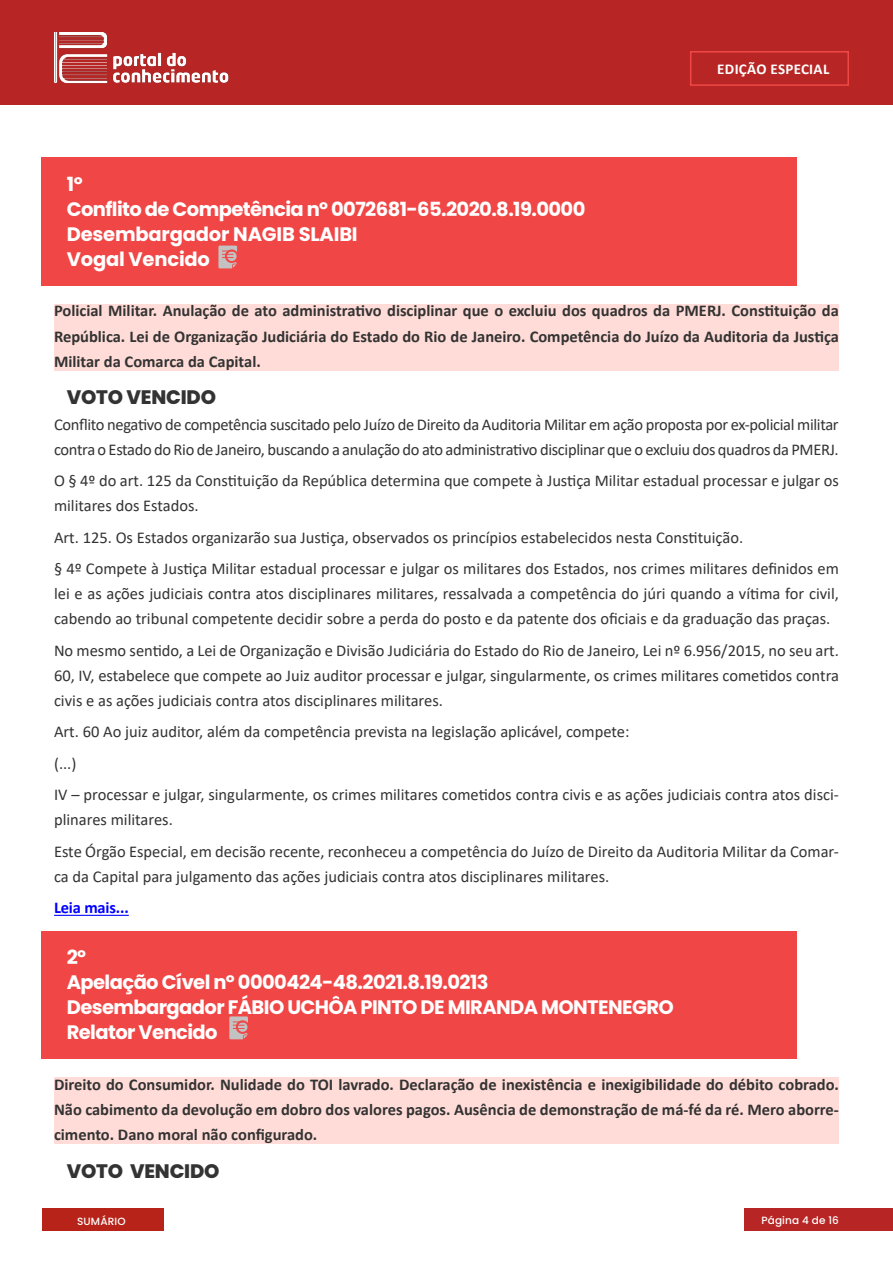
<style>
.page{position:relative;width:893px;height:1263px;background:#fff}
.page>*{position:absolute;margin:0;border:0;box-sizing:border-box;transform-origin:0 0}
.SOMBREAMENTO{font:700 19.5px "Poppins";letter-spacing:-.03em;color:#fff}
.SOMBREAMENTO-2{font:700 19.5px "Poppins";letter-spacing:-.01em;color:#fff}
.artigo{font:800 19.5px "Poppins";letter-spacing:-.01em;color:#333}
.artigo-2{font:16.5px/25px "Calibri";color:#333}
.artigo-3{font:700 16.5px/25px "Calibri";color:#333;text-align:justify}
.artigo-4{font:16.5px/25px "Calibri";letter-spacing:-.02em;color:#333}
.artigo-5{font:700 16.5px "Calibri";letter-spacing:-.01em;color:#00f}
.t1{font:700 15px "Calibri";letter-spacing:.02em;color:#fff}
.t2{font:500 10.5px "Poppins";letter-spacing:.01em;color:#fff}
</style>
<div class="page">
<div style="left:0;top:0;width:893px;height:105px;background:#b72624"></div>
<img style="left:55px;top:33px;width:173px;height:51px">
<div style="left:690px;top:51px;width:159px;height:35px;border:2px solid #f04746"></div>
<div style="left:744px;top:1209px;width:149px;height:22px;background:#b72624"></div>
<div style="left:43px;top:1209px;width:121px;height:22px;background:#b72318"></div>
<div style="left:54px;top:304px;width:785px;height:67px;background:#ffdcd7"></div>
<hr style="left:54px;top:915px;width:75px;height:1px;background:#00f">
<div style="left:54px;top:1077px;width:785px;height:67px;background:#ffdcd7"></div>
<div style="left:41px;top:931px;width:755px;height:128px;background:#f04746"></div>
<div style="left:41px;top:157px;width:755px;height:128px;background:#f04746"></div>
<p class="t1" style="left:717px;top:58px;width:114px">EDIÇÃO ESPECIAL</p>
<p class="SOMBREAMENTO" style="left:67px;top:172px;width:18px">1º</p>
<p class="SOMBREAMENTO" style="left:67px;top:198px;width:520px">Conflito de Competência nº 0072681-65.2020.8.19.0000</p>
<p class="SOMBREAMENTO-2" style="left:67px;top:223px;width:292px">Desembargador NAGIB SLAIBI</p>
<p class="SOMBREAMENTO-2" style="left:67px;top:248px;width:145px">Vogal Vencido</p>
<p class="artigo-3" style="left:54px;top:298px;width:786px">Policial Militar. Anulação de ato administrativo disciplinar que o excluiu dos quadros da PMERJ. Constituição da República. Lei de Organização Judiciária do Estado do Rio de Janeiro. Competência do Juízo da Auditoria da Justiça Militar da Comarca da Capital.</p>
<p class="artigo" style="left:67px;top:386px;width:151px">VOTO VENCIDO</p>
<p class="artigo-4" style="left:54px;top:411px;width:786px">Conflito negativo de competência suscitado pelo Juízo de Direito da Auditoria Militar em ação proposta por ex-policial militar contra o Estado do Rio de Janeiro, buscando a anulação do ato administrativo disciplinar que o excluiu dos quadros da PMERJ.</p>
<p class="artigo-2" style="left:54px;top:468px;width:786px">O § 4º do art. 125 da Constituição da República determina que compete à Justiça Militar estadual processar e julgar os militares dos Estados.</p>
<p class="artigo-2" style="left:54px;top:524px;width:691px">Art. 125. Os Estados organizarão sua Justiça, observados os princípios estabelecidos nesta Constituição.</p>
<p class="artigo-2" style="left:54px;top:556px;width:786px;text-align:justify">§ 4º Compete à Justiça Militar estadual processar e julgar os militares dos Estados, nos crimes militares definidos em lei e as ações judiciais contra atos disciplinares militares, ressalvada a competência do júri quando a vítima for civil, cabendo ao tribunal competente decidir sobre a perda do posto e da patente dos oficiais e da graduação das praças.</p>
<p class="artigo-2" style="left:54px;top:637px;width:786px;text-align:justify">No mesmo sentido, a Lei de Organização e Divisão Judiciária do Estado do Rio de Janeiro, Lei nº 6.956/2015, no seu art.<br>60, IV, estabelece que compete ao Juiz auditor processar e julgar, singularmente, os crimes militares cometidos contra civis e as ações judiciais contra atos disciplinares militares.</p>
<p class="artigo-2" style="left:54px;top:719px;width:577px">Art. 60 Ao juiz auditor, além da competência prevista na legislação aplicável, compete:</p>
<p class="artigo-2" style="left:54px;top:750px;width:24px">(...)</p>
<p class="artigo-2" style="left:54px;top:782px;width:786px">IV – processar e julgar, singularmente, os crimes militares cometidos contra civis e as ações judiciais contra atos disci&shy;plinares militares.</p>
<p class="artigo-2" style="left:54px;top:838px;width:786px">Este Órgão Especial, em decisão recente, reconheceu a competência do Juízo de Direito da Auditoria Militar da Comar&shy;ca da Capital para julgamento das ações judiciais contra atos disciplinares militares.</p>
<p class="artigo-5" style="left:54px;top:896px;width:76px">Leia mais...</p>
<p class="SOMBREAMENTO" style="left:67px;top:946px;width:21px">2º</p>
<p class="SOMBREAMENTO" style="left:67px;top:971px;width:423px">Apelação Cível nº 0000424-48.2021.8.19.0213</p>
<p class="SOMBREAMENTO" style="left:67px;top:996px;width:609px">Desembargador FÁBIO UCHÔA PINTO DE MIRANDA MONTENEGRO</p>
<p class="SOMBREAMENTO" style="left:67px;top:1021px;width:152px">Relator Vencido</p>
<p class="artigo-3" style="left:54px;top:1072px;width:786px">Direito do Consumidor. Nulidade do TOI lavrado. Declaração de inexistência e inexigibilidade do débito cobrado.<br>Não cabimento da devolução em dobro dos valores pagos. Ausência de demonstração de má-fé da ré. Mero aborre&shy;cimento. Dano moral não configurado.</p>
<p class="artigo" style="left:67px;top:1160px;width:154px">VOTO VENCIDO</p>
<p class="t2" style="left:77px;top:1216px;width:50px">SUMÁRIO</p>
<p class="t2" style="left:761px;top:1214px;width:79px">Página 4 de 16</p>
</div>
